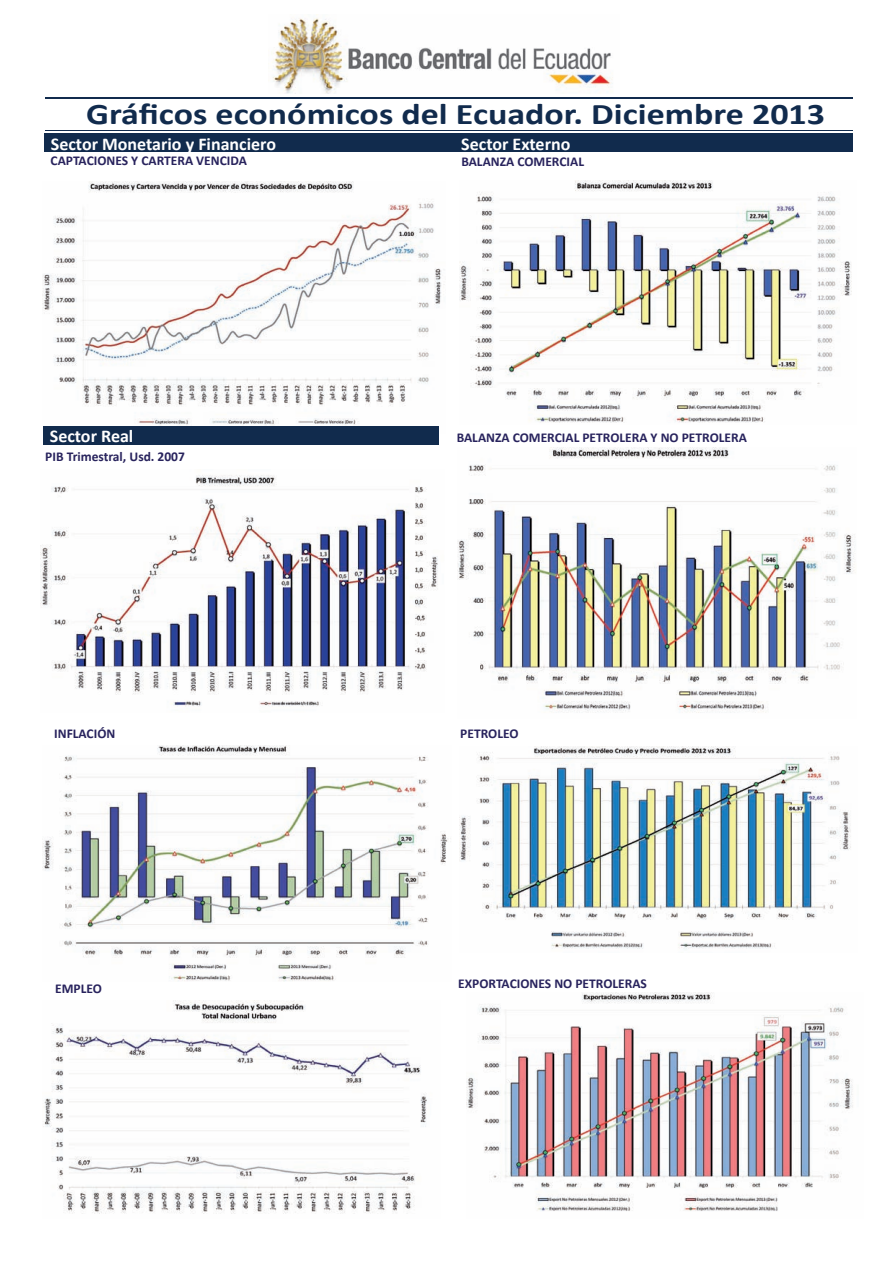
<style>
.page{position:relative;width:893px;height:1263px;background:#fff}
.page>*{position:absolute;margin:0;border:0;box-sizing:border-box;transform-origin:0 0}
.t1{font:700 30px "Calibri";color:#112b4d;scale:1.2 1}
.t2{font:700 18px "Calibri";color:#fff}
.t3{font:700 13.5px "Calibri";color:#28235d}
</style>
<div class="page">
<hr style="left:45px;top:97px;width:808px;height:2px;background:#112b4d">
<hr style="left:45px;top:130px;width:808px;height:1px;background:#112b4d">
<img style="left:272px;top:18px;width:341px;height:76px">
<div style="left:44px;top:134px;width:392px;height:18px;background:#112b4d"></div>
<div style="left:427px;top:134px;width:426px;height:18px;background:#112b4d"></div>
<img style="left:42px;top:181px;width:400px;height:252px">
<img style="left:460px;top:181px;width:392px;height:242px">
<img style="left:40px;top:475px;width:398px;height:232px">
<img style="left:458px;top:448px;width:397px;height:265px">
<img style="left:43px;top:745px;width:408px;height:237px">
<img style="left:459px;top:746px;width:392px;height:203px">
<img style="left:43px;top:1000px;width:384px;height:214px">
<img style="left:467px;top:992px;width:386px;height:219px">
<div style="left:44px;top:426px;width:395px;height:18px;background:#112b4d"></div>
<h1 class="t1" style="left:86px;top:96px;width:617px">Gráficos económicos del Ecuador. Diciembre 2013</h1>
<h2 class="t2" style="left:51px;top:133px;width:227px">Sector Monetario y Financiero</h2>
<h2 class="t2" style="left:461px;top:133px;width:111px">Sector Externo</h2>
<p class="t3" style="left:51px;top:152px;width:198px">CAPTACIONES Y CARTERA VENCIDA</p>
<p class="t3" style="left:461px;top:153px;width:124px">BALANZA COMERCIAL</p>
<h2 class="t2" style="left:50px;top:425px;width:85px">Sector Real</h2>
<p class="t3" style="left:45px;top:448px;width:141px">PIB Trimestral, Usd. 2007</p>
<p class="t3" style="left:457px;top:429px;width:292px">BALANZA COMERCIAL PETROLERA Y NO PETROLERA</p>
<p class="t3" style="left:54px;top:725px;width:63px">INFLACIÓN</p>
<p class="t3" style="left:460px;top:725px;width:60px">PETROLEO</p>
<p class="t3" style="left:55px;top:980px;width:48px">EMPLEO</p>
<p class="t3" style="left:458px;top:975px;width:190px">EXPORTACIONES NO PETROLERAS</p>
</div>
